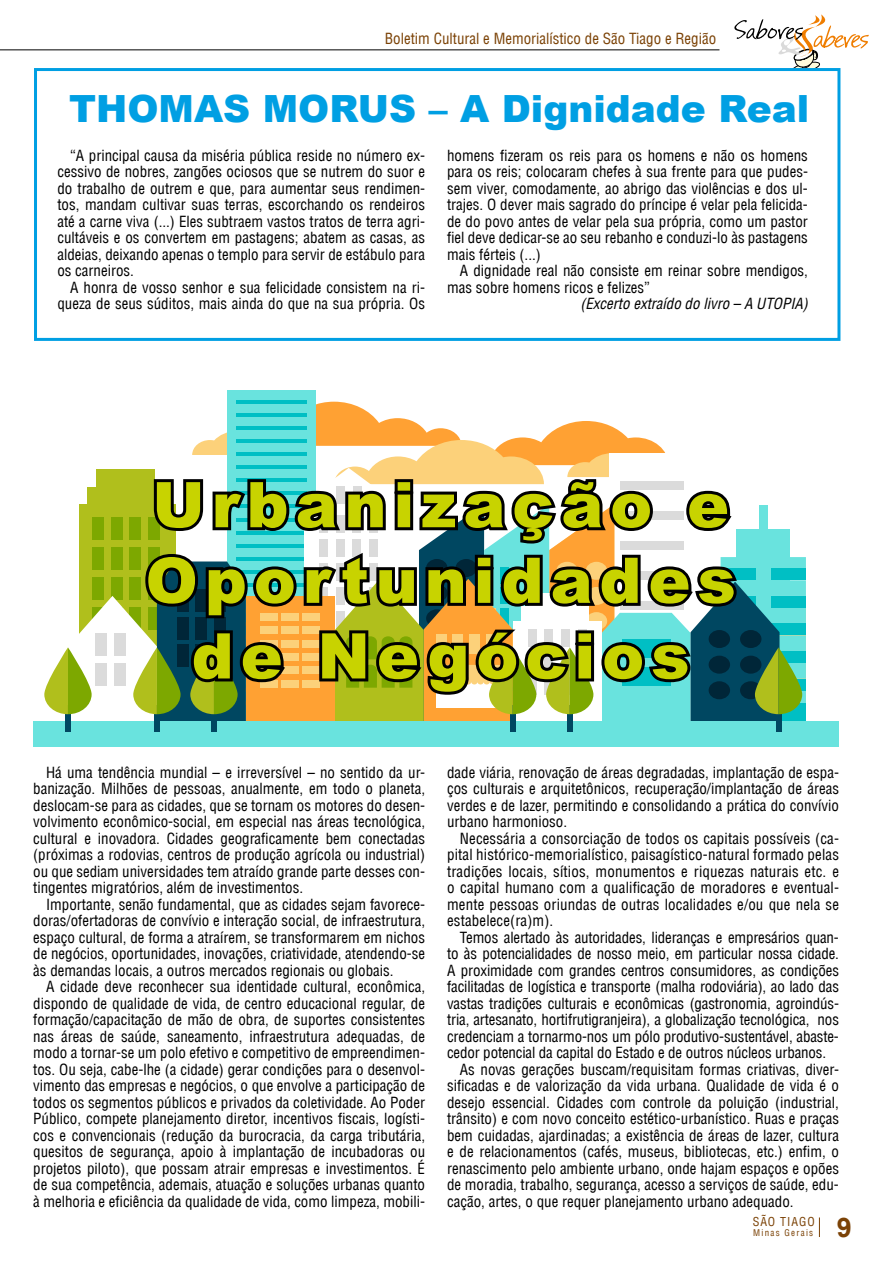
<style>
.page{position:relative;width:893px;height:1263px;background:#fff}
.page>*{position:absolute;margin:0;border:0;box-sizing:border-box;transform-origin:0 0}
.t1{font:900 63px/75.6px "Arial";letter-spacing:.11em;color:#c8d300;text-align:center}
.t2{font:900 37.5px "Arial";color:#009fe3}
.t3{font:700 27px "Arial";color:#7b4206}
.t4{font:condensed 15px/16.5px "Helvetica LT";color:#000;text-align:justify}
.t5{font:condensed 15px "Helvetica LT";color:#7b4206}
.t6{font:italic condensed 15px "Helvetica LT";color:#000}
.t7{font:condensed 12px "Helvetica LT";letter-spacing:.08em;color:#7b4206}
.t8{font:condensed 9px "Helvetica LT";letter-spacing:.14em;color:#7b4206}
</style>
<div class="page">
<svg style="left:734px;top:14px;width:135px;height:60px"></svg>
<hr style="left:0;top:49px;width:719px;height:1px;background:#000">
<svg style="left:819px;top:1217px;width:1px;height:20px"></svg>
<div style="left:34px;top:68px;width:806px;height:273px;background:#fff;border:3px solid #009fe3"></div>
<div style="left:227px;top:390px;width:89px;height:342px;background:#69e3de"></div>
<hr style="left:236px;top:400px;width:71px;height:4px;background:#00bfc4">
<div style="left:34px;top:721px;width:805px;height:25px;background:#69e3de"></div>
<svg style="left:44px;top:402px;width:762px;height:330px"></svg>
<p class="t5" style="left:385px;top:29px;width:333px">Boletim Cultural e Memorialístico de São Tiago e Região</p>
<h2 class="t2" style="left:69px;top:81px;width:742px">THOMAS MORUS – A Dignidade Real</h2>
<p class="t4" style="left:57px;top:147px;width:369px;text-indent:13px">“A principal causa da miséria pública reside no número ex&shy;cessivo de nobres, zangões ociosos que se nutrem do suor e do trabalho de outrem e que, para aumentar seus rendimen&shy;tos, mandam cultivar suas terras, escorchando os rendeiros até a carne viva (...) Eles subtraem vastos tratos de terra agri&shy;cultáveis e os convertem em pastagens; abatem as casas, as aldeias, deixando apenas o templo para servir de estábulo para os carneiros.</p>
<p class="t4" style="left:57px;top:279px;width:369px;text-align:right">A honra de vosso senhor e sua felicidade consistem na ri&shy;queza de seus súditos, mais ainda do que na sua própria. Os</p>
<p class="t4" style="left:447px;top:147px;width:362px">homens fizeram os reis para os homens e não os homens para os reis; colocaram chefes à sua frente para que pudes&shy;sem viver, comodamente, ao abrigo das violências e dos ul&shy;trajes. O dever mais sagrado do príncipe é velar pela felicida&shy;de do povo antes de velar pela sua própria, como um pastor fiel deve dedicar-se ao seu rebanho e conduzi-lo às pastagens mais férteis (...)</p>
<p class="t4" style="left:447px;top:262px;width:362px;text-indent:13px">A dignidade real não consiste em reinar sobre mendigos, mas sobre homens ricos e felizes”</p>
<p class="t6" style="left:580px;top:294px;width:229px">(Excerto extraído do livro – A UTOPIA)</p>
<h1 class="t1" style="left:145px;top:465px;width:592px">Urbanização e<br>Oportunidades de Negócios</h1>
<p class="t4" style="left:33px;top:764px;width:393px;text-indent:13px">Há uma tendência mundial – e irreversível – no sentido da ur&shy;banização. Milhões de pessoas, anualmente, em todo o planeta, deslocam-se para as cidades, que se tornam os motores do desen&shy;volvimento econômico-social, em especial nas áreas tecnológica, cultural e inovadora. Cidades geograficamente bem conectadas (próximas a rodovias, centros de produção agrícola ou industrial) ou que sediam universidades tem atraído grande parte desses con&shy;tingentes migratórios, além de investimentos.</p>
<p class="t4" style="left:33px;top:896px;width:393px;text-indent:13px">Importante, senão fundamental, que as cidades sejam favorece&shy;doras/ofertadoras de convívio e interação social, de infraestrutura, espaço cultural, de forma a atraírem, se transformarem em nichos de negócios, oportunidades, inovações, criatividade, atendendo-se às demandas locais, a outros mercados regionais ou globais.</p>
<p class="t4" style="left:33px;top:978px;width:393px;text-indent:13px">A cidade deve reconhecer sua identidade cultural, econômica, dispondo de qualidade de vida, de centro educacional regular, de formação/capacitação de mão de obra, de suportes consistentes nas áreas de saúde, saneamento, infraestrutura adequadas, de modo a tornar-se um polo efetivo e competitivo de empreendimen&shy;tos. Ou seja, cabe-lhe (a cidade) gerar condições para o desenvol&shy;vimento das empresas e negócios, o que envolve a participação de todos os segmentos públicos e privados da coletividade. Ao Poder Público, compete planejamento diretor, incentivos fiscais, logísti&shy;cos e convencionais (redução da burocracia, da carga tributária, quesitos de segurança, apoio à implantação de incubadoras ou projetos piloto), que possam atrair empresas e investimentos. É de sua competência, ademais, atuação e soluções urbanas quanto à melhoria e eficiência da qualidade de vida, como limpeza, mobili-</p>
<p class="t4" style="left:447px;top:764px;width:393px">dade viária, renovação de áreas degradadas, implantação de espa&shy;ços culturais e arquitetônicos, recuperação/implantação de áreas verdes e de lazer, permitindo e consolidando a prática do convívio urbano harmonioso.</p>
<p class="t4" style="left:447px;top:830px;width:393px;text-indent:13px">Necessária a consorciação de todos os capitais possíveis (ca&shy;pital histórico-memorialístico, paisagístico-natural formado pelas tradições locais, sítios, monumentos e riquezas naturais etc. e o capital humano com a qualificação de moradores e eventual&shy;mente pessoas oriundas de outras localidades e/ou que nela se estabelece(ra)m).</p>
<p class="t4" style="left:460px;top:929px;width:381px">Temos alertado às autoridades, lideranças e empresários quan-</p>
<p class="t4" style="left:447px;top:945px;width:393px">to às potencialidades de nosso meio, em particular nossa cidade.</p>
<p class="t4" style="left:447px;top:962px;width:393px">A proximidade com grandes centros consumidores, as condições</p>
<p class="t4" style="left:447px;top:978px;width:393px">facilitadas de logística e transporte (malha rodoviária), ao lado das</p>
<p class="t4" style="left:447px;top:995px;width:393px">vastas tradições culturais e econômicas (gastronomia, agroindús-</p>
<p class="t4" style="left:447px;top:1011px;width:393px">tria, artesanato, hortifrutigranjeira), a globalização tecnológica, nos</p>
<p class="t4" style="left:447px;top:1028px;width:393px">credenciam a tornarmo-nos um pólo produtivo-sustentável, abaste-</p>
<p class="t4" style="left:447px;top:1044px;width:381px">cedor potencial da capital do Estado e de outros núcleos urbanos.</p>
<p class="t4" style="left:460px;top:1061px;width:381px">As novas gerações buscam/requisitam formas criativas, diver-</p>
<p class="t4" style="left:447px;top:1077px;width:393px">sificadas e de valorização da vida urbana. Qualidade de vida é o</p>
<p class="t4" style="left:447px;top:1094px;width:393px">desejo essencial. Cidades com controle da poluição (industrial,</p>
<p class="t4" style="left:447px;top:1110px;width:393px">trânsito) e com novo conceito estético-urbanístico. Ruas e praças</p>
<p class="t4" style="left:447px;top:1127px;width:393px">bem cuidadas, ajardinadas; a existência de áreas de lazer, cultura</p>
<p class="t4" style="left:447px;top:1143px;width:393px">e de relacionamentos (cafés, museus, bibliotecas, etc.) enfim, o</p>
<p class="t4" style="left:447px;top:1160px;width:393px">renascimento pelo ambiente urbano, onde hajam espaços e opões</p>
<p class="t4" style="left:447px;top:1176px;width:393px">de moradia, trabalho, segurança, acesso a serviços de saúde, edu-</p>
<p class="t4" style="left:447px;top:1193px;width:348px">cação, artes, o que requer planejamento urbano adequado.</p>
<p class="t7" style="left:753px;top:1214px;width:64px">SÃO TIAGO</p>
<p class="t8" style="left:753px;top:1227px;width:62px">Minas Gerais</p>
<h3 class="t3" style="left:837px;top:1210px;width:17px">9</h3>
</div>
